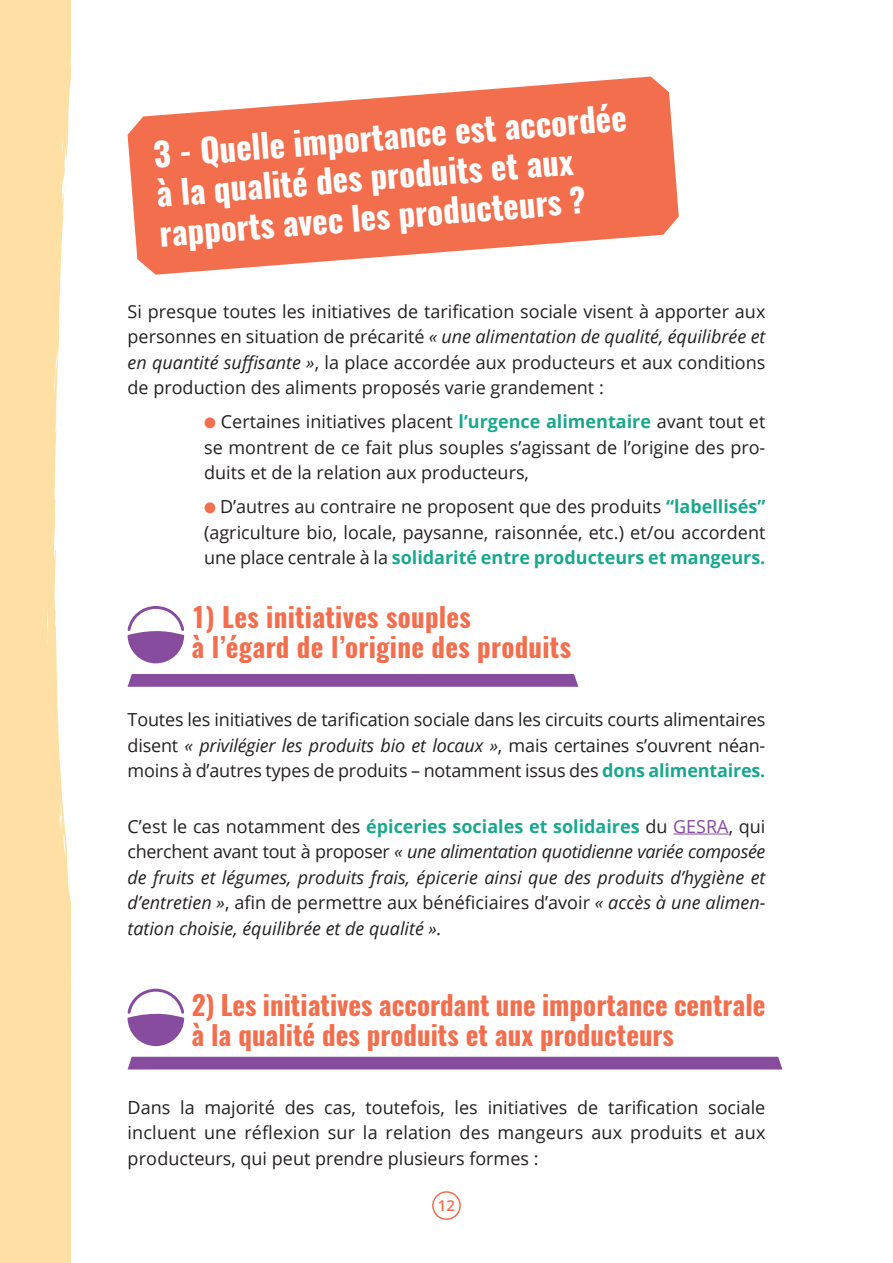
<style>
.page{position:relative;width:893px;height:1263px;background:#fff}
.page>*{position:absolute;margin:0;border:0;box-sizing:border-box;transform-origin:0 0}
.t1{font:700 33px/39.8px "Oswald";color:#fff}
.t2{font:700 27px/30px "Oswald";color:#f36e4d}
.t3{font:18px/25.5px "Open Sans";color:#231f20;text-align:justify}
.t4{font:italic 18px/25.5px "Open Sans";color:#231f20;text-align:justify}
.t5{font:600 15px "Open Sans";color:#f36e4d}
.s1{font-style:italic}
.s2{color:#f36e4d}
.s3{font-weight:700;color:#19a88e}
.s4{font-style:normal}
.s5{font-weight:700;font-style:normal;color:#19a88e}
.s6{font-style:normal;color:#874c9e}
</style>
<div class="page">
<svg style="left:0;top:0;width:70px;height:1263px;background:#fee2ac"></svg>
<svg style="left:65px;top:965px;width:3px;height:42px"></svg>
<svg style="left:46px;top:379px;width:1px;height:31px"></svg>
<div style="left:432px;top:1191px;width:29px;height:29px;border:2px solid #f36e4d;border-radius:50%"></div>
<hr style="left:673px;top:833px;width:56px;height:1px;background:#874c9e">
<svg style="left:128px;top:77px;width:551px;height:198px;fill:#f36e4d"></svg>
<svg style="left:127px;top:606px;width:58px;height:57px"></svg>
<svg style="left:127px;top:988px;width:58px;height:58px"></svg>
<svg style="left:128px;top:674px;width:450px;height:13px;background:#8950a0"></svg>
<div style="left:128px;top:1057px;width:654px;height:12px;background:#874c9e"></div>
<h1 class="t1" style="left:152px;top:134px;width:476px;rotate:-4deg">3 - Quelle importance est accordée à la qualité des produits et aux rapports avec les producteurs ?</h1>
<p class="t3" style="left:128px;top:298px;width:639px">Si presque toutes les initiatives de tarification sociale visent à apporter aux personnes en situation de précarité <span class="s1">« une alimentation de qualité, équilibrée et en quantité suffisante »</span>, la place accordée aux producteurs et aux conditions de production des aliments proposés varie grandement :</p>
<p class="t3" style="left:204px;top:409px;width:563px"><span class="s2">●</span> Certaines initiatives placent <span class="s3">l’urgence alimentaire</span> avant tout et se montrent de ce fait plus souples s’agissant de l’origine des pro&shy;duits et de la relation aux producteurs,</p>
<p class="t3" style="left:204px;top:494px;width:563px"><span class="s2">●</span> D’autres au contraire ne proposent que des produits <span class="s3">“labellisés” </span>(agriculture bio, locale, paysanne, raisonnée, etc.) et/ou accordent une place centrale à la <span class="s3">solidarité entre producteurs et mangeurs.</span></p>
<h2 class="t2" style="left:191px;top:603px;width:381px">1) Les initiatives souples<br>à l’égard de l’origine des produits</h2>
<p class="t3" style="left:128px;top:707px;width:639px">Toutes les initiatives de tarification sociale dans les circuits courts alimentaires disent <span class="s1">« privilégier les produits bio et locaux »</span>, mais certaines s’ouvrent néan&shy;moins à d’autres types de produits – notamment issus des <span class="s3">dons alimentaires.</span></p>
<p class="t4" style="left:128px;top:813px;width:639px"><span class="s4">C’est le cas notamment des</span> <span class="s5">épiceries sociales et solidaires</span> <span class="s4">du</span> <span class="s6">GESRA</span><span class="s4">, qui cherchent avant tout à proposer</span> « une alimentation quotidienne variée composée de fruits et légumes, produits frais, épicerie ainsi que des produits d’hygiène et d’entretien »<span class="s4">, afin de permettre aux bénéficiaires d’avoir</span> « accès à une alimen&shy;tation choisie, équilibrée et de qualité ».</p>
<h2 class="t2" style="left:191px;top:991px;width:576px">2) Les initiatives accordant une importance centrale à la qualité des produits et aux producteurs</h2>
<p class="t3" style="left:128px;top:1094px;width:639px">Dans la majorité des cas, toutefois, les initiatives de tarification sociale incluent une réflexion sur la relation des mangeurs aux produits et aux producteurs, qui peut prendre plusieurs formes :</p>
<p class="t5" style="left:438px;top:1195px;width:19px">12</p>
</div>
